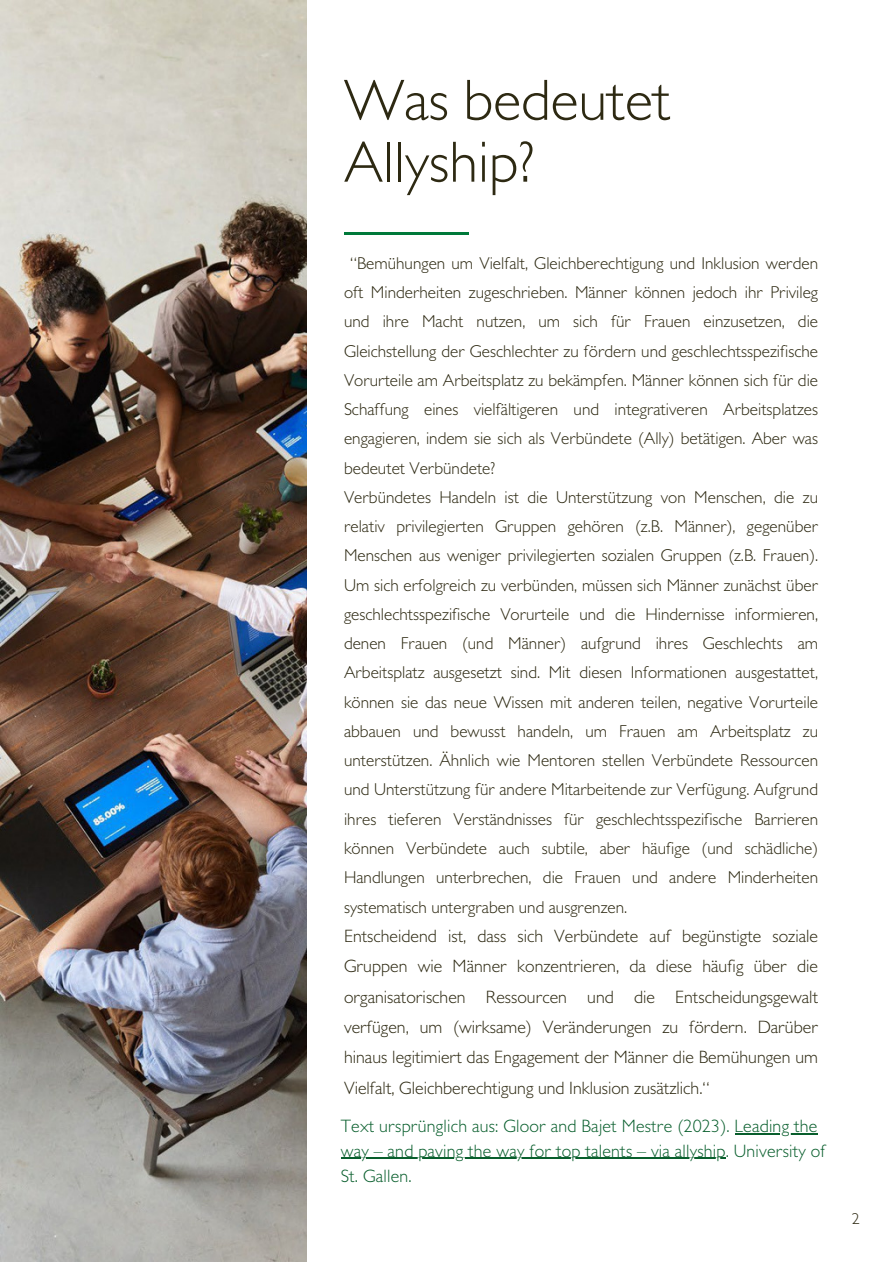
<style>
.page{position:relative;width:893px;height:1264px;background:#fff}
.page>*{position:absolute;margin:0;border:0;box-sizing:border-box;transform-origin:0 0}
.t1{font:300 58.5px/61.8px "Gill Sans MT Pro";color:#2d2912}
.t2{font:300 18px/30.3px "Gill Sans MT Pro";color:#2d2912;text-align:justify}
.t3{font:300 18px/24.8px "Gill Sans MT Pro";letter-spacing:.01em;color:#085e2c}
.t4{font:300 17.25px/29.2px "Gill Sans MT Pro";color:#2d2912;text-align:justify}
.t5{font:300 15.9px "Gill Sans MT Pro";color:#2d2912}
</style>
<div class="page">
<img style="left:0;top:0;width:307px;height:1261px">
<hr style="left:344px;top:232px;width:125px;height:2px;background:#00793a">
<hr style="left:734px;top:1133px;width:83px;height:1px;background:#085e2c">
<hr style="left:341px;top:1157px;width:384px;height:1px;background:#085e2c">
<p class="t1" style="left:344px;top:78px;width:328px">Was bedeutet<br>Allyship?</p>
<p class="t4" style="left:344px;top:251px;width:475px;text-indent:6px">“Bemühungen um Vielfalt, Gleichberechtigung und Inklusion werden oft Minderheiten zugeschrieben. Männer können jedoch ihr Privileg und ihre Macht nutzen, um sich für Frauen einzusetzen, die Gleichstellung der Geschlechter zu fördern und geschlechtsspezifische Vorurteile am Arbeitsplatz zu bekämpfen. Männer können sich für die Schaffung eines vielfältigeren und integrativeren Arbeitsplatzes engagieren, indem sie sich als Verbündete (Ally) betätigen. Aber was bedeutet Verbündete?</p>
<p class="t4" style="left:344px;top:485px;width:475px">Verbündetes Handeln ist die Unterstützung von Menschen, die zu relativ privilegierten Gruppen gehören (z.B. Männer), gegenüber Menschen aus weniger privilegierten sozialen Gruppen (z.B. Frauen).<br>Um sich erfolgreich zu verbünden, müssen sich Männer zunächst über geschlechtsspezifische Vorurteile und die Hindernisse informieren, denen Frauen (und Männer) aufgrund ihres Geschlechts am Arbeitsplatz ausgesetzt sind. Mit diesen Informationen ausgestattet, können sie das neue Wissen mit anderen teilen, negative Vorurteile abbauen und bewusst handeln, um Frauen am Arbeitsplatz zu unterstützen. Ähnlich wie Mentoren stellen Verbündete Ressourcen und Unterstützung für andere Mitarbeitende zur Verfügung. Aufgrund ihres tieferen Verständnisses für geschlechtsspezifische Barrieren können Verbündete auch subtile, aber häufige (und schädliche)<br>Handlungen unterbrechen, die Frauen und andere Minderheiten systematisch untergraben und ausgrenzen.</p>
<p class="t2" style="left:344px;top:923px;width:475px">Entscheidend ist, dass sich Verbündete auf begünstigte soziale Gruppen wie Männer konzentrieren, da diese häufig über die organisatorischen Ressourcen und die Entscheidungsgewalt verfügen, um (wirksame) Veränderungen zu fördern. Darüber hinaus legitimiert das Engagement der Männer die Bemühungen um Vielfalt, Gleichberechtigung und Inklusion zusätzlich.“</p>
<p class="t3" style="left:341px;top:1116px;width:478px">Text ursprünglich aus: Gloor and Bajet Mestre (2023). Leading the</p>
<p class="t3" style="left:341px;top:1141px;width:486px">way – and paving the way for top talents – via allyship. University of<br>St. Gallen.</p>
<h1 class="t5" style="left:851px;top:1212px;width:9px">2</h1>
</div>
